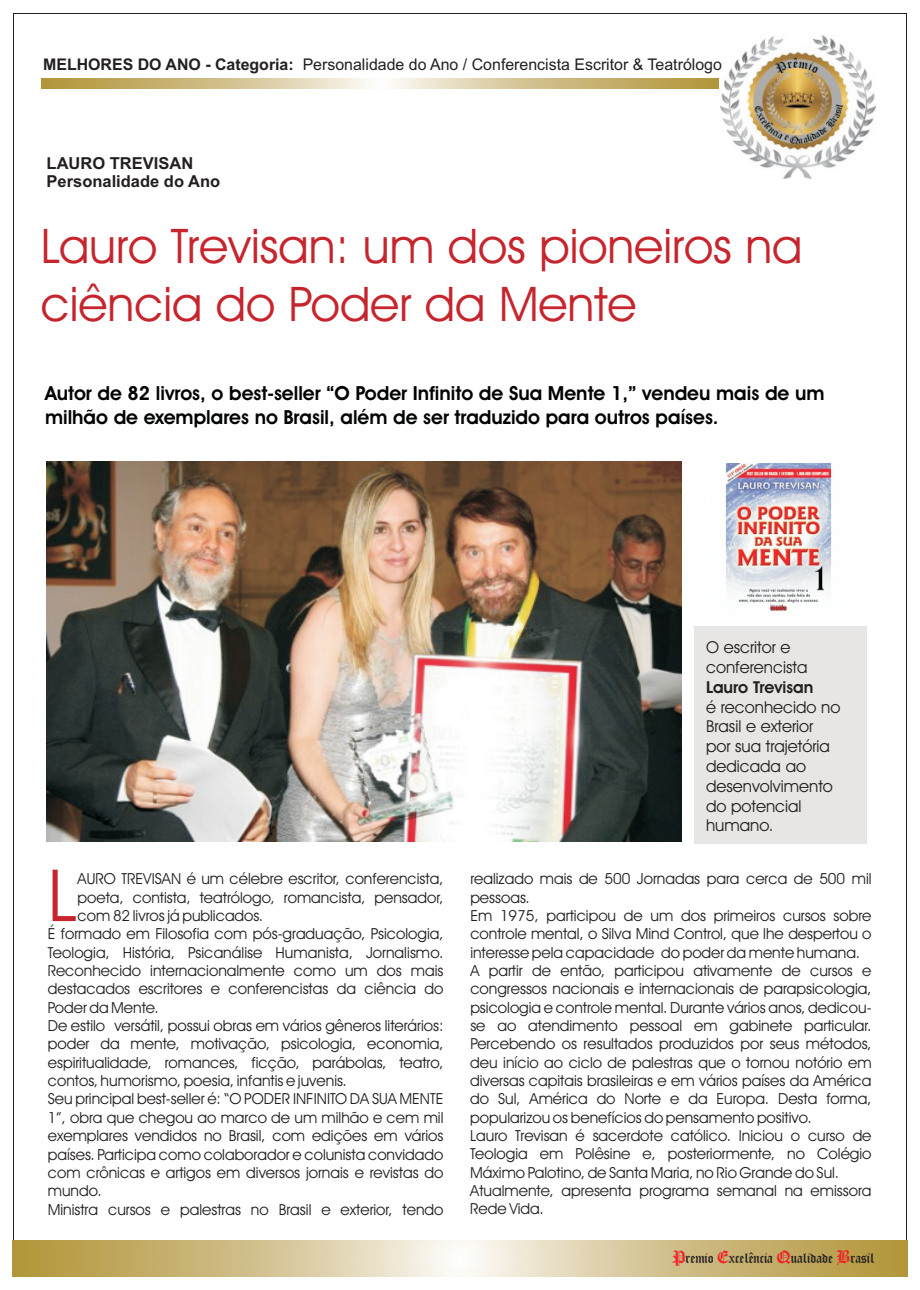
<style>
.page{position:relative;width:920px;height:1290px;background:#fff}
.page>*{position:absolute;margin:0;border:0;box-sizing:border-box;transform-origin:0 0}
.t1{font:72.3px "Avant Garde IT Cby BT";color:#c6252d}
.t2{font:48px/57.6px "Avant Garde IT Cby BT";color:#c6252d}
.t3{font:700 19.5px/23.2px "Avant Garde IT Cby BT";color:#010202}
.t4{font:16.5px/19.8px "Avant Garde IT Cby BT";color:#231f20}
.t5{font:700 16.5px/18.5px "Arial";color:#231f20}
.t6{font:700 16.5px "Avant Garde IT Cby BT";color:#231f20}
.t7{font:16.05px "Arial";color:#231f20}
.t8{font:15.6px "Cloister Black BT";color:#231f20}
.t9{font:15.3px/18.3px "Avant Garde IT Cby BT";color:#231f20}
.s1{font-weight:700}
.s2{font-size:19.35px;color:#ee2028}
</style>
<div class="page">
<svg style="left:42px;top:78px;width:677px;height:10px;background:#d2c18e"></svg>
<svg style="left:13px;top:1240px;width:894px;height:37px;background:#d2c18e"></svg>
<img style="left:720px;top:35px;width:155px;height:144px">
<img style="left:46px;top:461px;width:635px;height:380px">
<div style="left:695px;top:627px;width:172px;height:217px;background:#e8e6e5"></div>
<img style="left:725px;top:464px;width:107px;height:147px">
<p class="t7" style="left:43px;top:58px;width:680px"><span class="s1">MELHORES DO ANO - Categoria:</span> Personalidade do Ano / Conferencista Escritor &amp; Teatrólogo</p>
<p class="t5" style="left:47px;top:155px;width:175px">LAURO TREVISAN<br>Personalidade do Ano</p>
<h2 class="t2" style="left:41px;top:222px;width:763px">Lauro Trevisan: um dos pioneiros na ciência do Poder da Mente</h2>
<p class="t3" style="left:45px;top:384px;width:781px">Autor de 82 livros, o best-seller “O Poder Infinito de Sua Mente 1,” vendeu mais de um milhão de exemplares no Brasil, além de ser traduzido para outros países.</p>
<h1 class="t1" style="left:48px;top:866px;width:31px">L</h1>
<p class="t9" style="left:78px;top:871px;width:367px">AURO TREVISAN é um célebre escritor, conferencista,</p>
<p class="t9" style="left:78px;top:889px;width:367px">poeta, contista, teatrólogo, romancista, pensador,</p>
<p class="t9" style="left:78px;top:908px;width:187px">com 82 livros já publicados.</p>
<p class="t9" style="left:48px;top:926px;width:397px">É formado em Filosofia com pós-graduação, Psicologia,</p>
<p class="t9" style="left:48px;top:945px;width:397px">Teologia, História, Psicanálise Humanista, Jornalismo.</p>
<p class="t9" style="left:48px;top:963px;width:397px">Reconhecido internacionalmente como um dos mais</p>
<p class="t9" style="left:48px;top:981px;width:397px">destacados escritores e conferencistas da ciência do</p>
<p class="t9" style="left:48px;top:1000px;width:113px">Poder da Mente.</p>
<p class="t9" style="left:48px;top:1018px;width:397px">De estilo versátil, possui obras em vários gêneros literários:</p>
<p class="t9" style="left:48px;top:1036px;width:397px">poder da mente, motivação, psicologia, economia,</p>
<p class="t9" style="left:48px;top:1055px;width:397px">espiritualidade, romances, ficção, parábolas, teatro,</p>
<p class="t9" style="left:48px;top:1073px;width:301px">contos, humorismo, poesia, infantis e juvenis.</p>
<p class="t9" style="left:48px;top:1091px;width:397px">Seu principal best-seller é: “O PODER INFINITO DA SUA MENTE</p>
<p class="t9" style="left:48px;top:1110px;width:397px">1”, obra que chegou ao marco de um milhão e cem mil</p>
<p class="t9" style="left:48px;top:1128px;width:397px">exemplares vendidos no Brasil, com edições em vários</p>
<p class="t9" style="left:48px;top:1146px;width:397px">países. Participa como colaborador e colunista convidado</p>
<p class="t9" style="left:48px;top:1165px;width:397px">com crônicas e artigos em diversos jornais e revistas do</p>
<p class="t9" style="left:48px;top:1183px;width:56px">mundo.</p>
<p class="t9" style="left:48px;top:1201px;width:397px">Ministra cursos e palestras no Brasil e exterior, tendo</p>
<p class="t4" style="left:706px;top:639px;width:103px">O escritor e conferencista</p>
<p class="t6" style="left:706px;top:680px;width:109px">Lauro Trevisan</p>
<p class="t4" style="left:706px;top:698px;width:136px">é reconhecido no<br>Brasil e exterior por sua trajetória dedicada ao desenvolvimento do potencial humano.</p>
<p class="t9" style="left:470px;top:871px;width:403px">realizado mais de 500 Jornadas para cerca de 500 mil pessoas.<br>Em 1975, participou de um dos primeiros cursos sobre controle mental, o Silva Mind Control, que lhe despertou o interesse pela capacidade do poder da mente humana.<br>A partir de então, participou ativamente de cursos e congressos nacionais e internacionais de parapsicologia, psicologia e controle mental. Durante vários anos, dedicou&shy;se ao atendimento pessoal em gabinete particular.<br>Percebendo os resultados produzidos por seus métodos, deu início ao ciclo de palestras que o tornou notório em diversas capitais brasileiras e em vários países da América do Sul, América do Norte e da Europa. Desta forma, popularizou os benefícios do pensamento positivo.<br>Lauro Trevisan é sacerdote católico. Iniciou o curso de Teologia em Polêsine e, posteriormente, no Colégio Máximo Palotino, de Santa Maria, no Rio Grande do Sul.<br>Atualmente, apresenta programa semanal na emissora Rede Vida.</p>
<p class="t8" style="left:672px;top:1251px;width:204px"><span class="s2">P</span>remio <span class="s2">E</span>xcelência <span class="s2">Q</span>ualidade <span class="s2">B</span>rasil</p>
</div>
